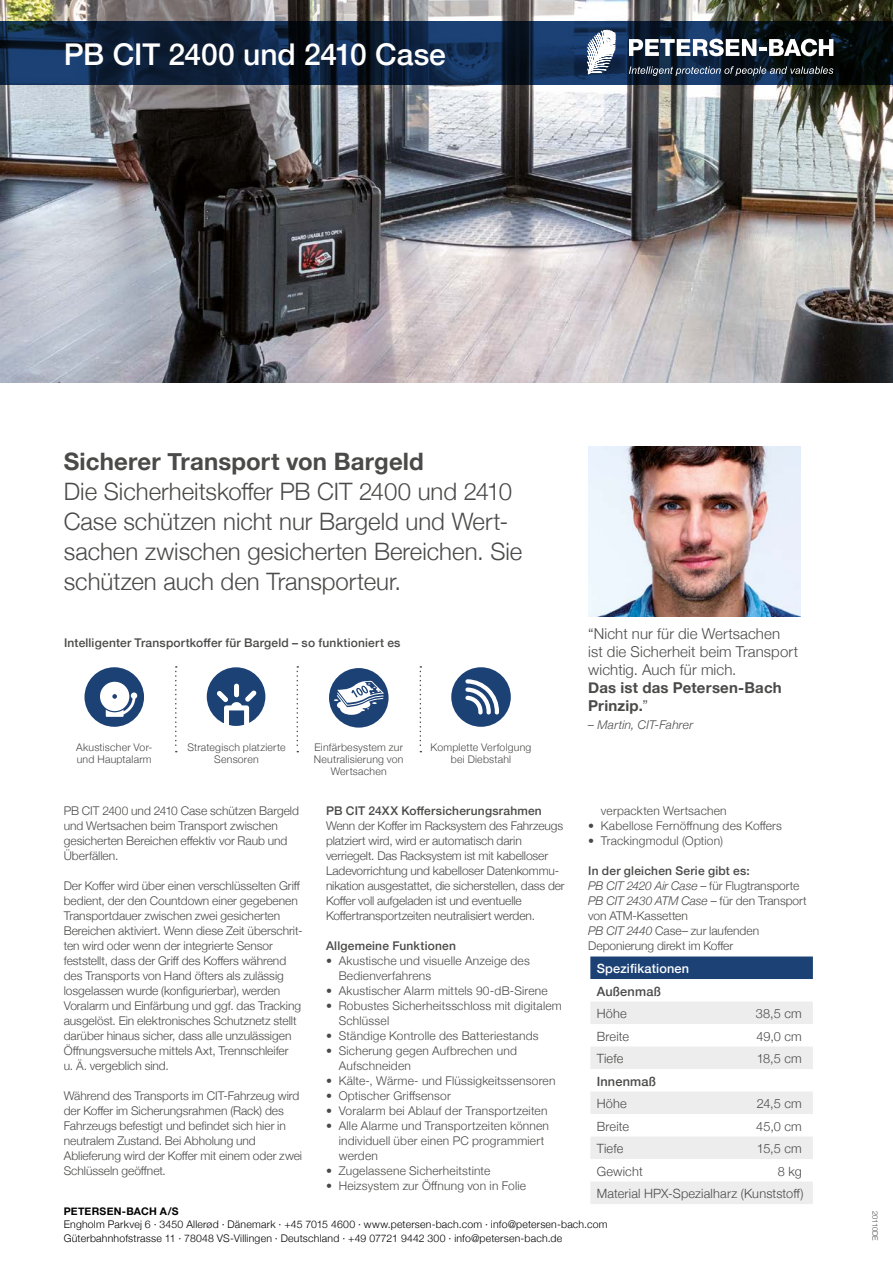
<style>
.page{position:relative;width:893px;height:1263px;background:#fff}
.page>*{position:absolute;margin:0;border:0;box-sizing:border-box;transform-origin:0 0}
.t1{font:500 30px "Helvetica Neue";letter-spacing:-.005em;color:#fff}
.t2{font:300 24px/30px "Helvetica Neue";color:#4a4a49}
.t3{font:700 24px "Helvetica Neue";letter-spacing:.005em;color:#4a4a49}
.t4{font:300 15px/18px "Helvetica Neue";letter-spacing:.01em;color:#4a4a49}
.t5{font:700 15px/18px "Helvetica Neue";letter-spacing:.015em;color:#4a4a49}
.t6{font:300 12.75px/22.5px "Helvetica Neue";letter-spacing:.015em;color:#4a4a49;text-align:right}
.t7{font:500 12.75px "Helvetica Neue";letter-spacing:.015em;color:#4a4a49}
.t8{font:500 12.75px "Helvetica Neue";letter-spacing:.015em;color:#fff}
.t9{font:300 12px/15px "Helvetica Neue";letter-spacing:-.005em;color:#4a4a49}
.t10{font:300 12px/15px "Helvetica Neue";letter-spacing:.015em;color:#4a4a49}
.t11{font:500 12px "Helvetica Neue";letter-spacing:.015em;color:#4a4a49}
.t12{font:italic 300 12px "Helvetica Neue";letter-spacing:.015em;color:#4a4a49}
.t13{font:300 10.5px/13.5px "Helvetica Neue";letter-spacing:.02em;color:#000}
.t14{font:300 10.5px/12px "Helvetica Neue";letter-spacing:.02em;color:#4a4a49;text-align:center}
.t15{font:700 10.5px "Helvetica Neue";letter-spacing:.02em;color:#000}
.t16{font:300 7.5px "Helvetica Neue";color:#4a4a49}
.s1{font-weight:300}
.s2{font-weight:500}
.s3{font-style:italic}
</style>
<div class="page">
<img style="left:0;top:0;width:893px;height:383px">
<div style="left:590px;top:956px;width:223px;height:23px;background:#1b4175"></div>
<div style="left:590px;top:1001px;width:223px;height:23px;background:#ededed"></div>
<div style="left:590px;top:1046px;width:223px;height:23px;background:#ededed"></div>
<div style="left:590px;top:1091px;width:223px;height:23px;background:#ededed"></div>
<div style="left:590px;top:1136px;width:223px;height:23px;background:#ededed"></div>
<div style="left:590px;top:1181px;width:223px;height:23px;background:#ededed"></div>
<svg style="left:0;top:21px;width:893px;height:64px;background:#0e233e"></svg>
<svg style="left:175px;top:666px;width:2px;height:86px"></svg>
<svg style="left:297px;top:666px;width:1px;height:86px"></svg>
<svg style="left:420px;top:666px;width:1px;height:86px"></svg>
<div style="left:85px;top:667px;width:59px;height:60px;background:#1b4175;border-radius:50%"></div>
<svg style="left:100px;top:682px;width:37px;height:35px"></svg>
<div style="left:451px;top:667px;width:60px;height:60px;background:#1b4175;border-radius:50%"></div>
<svg style="left:465px;top:679px;width:34px;height:35px"></svg>
<div style="left:329px;top:668px;width:60px;height:60px;background:#1b4175;border-radius:50%"></div>
<svg style="left:334px;top:680px;width:50px;height:35px"></svg>
<svg style="left:587px;top:28px;width:28px;height:46px"></svg>
<svg style="left:629px;top:39px;width:204px;height:17px"></svg>
<svg style="left:629px;top:66px;width:204px;height:10px;background:#404c5b"></svg>
<img style="left:588px;top:446px;width:213px;height:171px">
<div style="left:207px;top:667px;width:58px;height:59px;background:#1b4175;border-radius:50%"></div>
<div style="left:234px;top:684px;width:5px;height:13px;background:#fff;border-radius:3px"></div>
<svg style="left:217px;top:690px;width:40px;height:36px"></svg>
<h1 class="t1" style="left:64px;top:30px;width:384px">PB CIT 2400 und 2410 Case</h1>
<h2 class="t3" style="left:64px;top:442px;width:362px">Sicherer Transport von Bargeld</h2>
<h2 class="t2" style="left:64px;top:475px;width:460px">Die Sicherheitskoffer PB CIT 2400 und 2410<br>Case schützen nicht nur Bargeld und Wert&shy;sachen zwischen gesicherten Bereichen. Sie schützen auch den Transporteur.</h2>
<p class="t11" style="left:64px;top:633px;width:338px">Intelligenter Transportkoffer für Bargeld – so funktioniert es</p>
<p class="t14" style="left:76px;top:740px;width:78px;text-align:left">Akustischer Vor&shy;und Hauptalarm</p>
<p class="t14" style="left:187px;top:740px;width:100px">Strategisch platzierte<br>Sensoren</p>
<p class="t14" style="left:314px;top:740px;width:91px">Einfärbesystem zur<br>Neutralisierung von<br>Wertsachen</p>
<p class="t14" style="left:431px;top:740px;width:102px">Komplette Verfolgung bei Diebstahl</p>
<p class="t9" style="left:64px;top:802px;width:237px">PB CIT 2400 und 2410 Case schützen Bargeld und Wertsachen beim Transport zwischen gesicherten Bereichen effektiv vor Raub und Überfällen.</p>
<p class="t9" style="left:64px;top:877px;width:240px">Der Koffer wird über einen verschlüsselten Griff bedient, der den Countdown einer gegebenen Transportdauer zwischen zwei gesicherten Bereichen aktiviert. Wenn diese Zeit überschrit&shy;ten wird oder wenn der integrierte Sensor feststellt, dass der Griff des Koffers während des Transports von Hand öfters als zulässig losgelassen wurde (konfigurierbar), werden Voralarm und Einfärbung und ggf. das Tracking ausgelöst. Ein elektronisches Schutznetz stellt darüber hinaus sicher, dass alle unzulässigen Öffnungsversuche mittels Axt, Trennschleifer<br>u. Ä. vergeblich sind.</p>
<p class="t9" style="left:64px;top:1087px;width:240px">Während des Transports im CIT-Fahrzeug wird der Koffer im Sicherungsrahmen (Rack) des Fahrzeugs befestigt und befindet sich hier in neutralem Zustand. Bei Abholung und Ablieferung wird der Koffer mit einem oder zwei Schlüsseln geöffnet.</p>
<p class="t11" style="left:326px;top:801px;width:217px">PB CIT 24XX Koffersicherungsrahmen</p>
<p class="t9" style="left:326px;top:817px;width:240px">Wenn der Koffer im Racksystem des Fahrzeugs platziert wird, wird er automatisch darin verriegelt. Das Racksystem ist mit kabelloser Ladevorrichtung und kabelloser Datenkommu&shy;nikation ausgestattet, die sicherstellen, dass der Koffer voll aufgeladen ist und eventuelle Koffertransportzeiten neutralisiert werden.</p>
<p class="t11" style="left:326px;top:936px;width:131px">Allgemeine Funktionen</p>
<p class="t10" style="left:339px;top:952px;width:193px;text-indent:-13px">• Akustische und visuelle Anzeige des<br>Bedienverfahrens</p>
<p class="t10" style="left:326px;top:982px;width:223px">• Akustischer Alarm mittels 90-dB-Sirene</p>
<p class="t10" style="left:339px;top:997px;width:225px;text-indent:-13px">• Robustes Sicherheitsschloss mit digitalem<br>Schlüssel</p>
<p class="t10" style="left:326px;top:1027px;width:214px">• Ständige Kontrolle des Batteriestands</p>
<p class="t10" style="left:339px;top:1042px;width:180px;text-indent:-13px">• Sicherung gegen Aufbrechen und<br>Aufschneiden</p>
<p class="t10" style="left:326px;top:1072px;width:231px">• Kälte-, Wärme- und Flüssigkeitssensoren</p>
<p class="t10" style="left:326px;top:1087px;width:126px">• Optischer Griffsensor</p>
<p class="t10" style="left:326px;top:1102px;width:223px">• Voralarm bei Ablauf der Transportzeiten</p>
<p class="t10" style="left:339px;top:1117px;width:212px;text-indent:-13px">• Alle Alarme und Transportzeiten können individuell über einen PC programmiert werden</p>
<p class="t10" style="left:326px;top:1162px;width:166px">• Zugelassene Sicherheitstinte</p>
<p class="t10" style="left:326px;top:1177px;width:202px">• Heizsystem zur Öffnung von in Folie</p>
<p class="t4" style="left:588px;top:623px;width:211px">“Nicht nur für die Wertsachen ist die Sicherheit beim Transport wichtig. Auch für mich.</p>
<p class="t5" style="left:588px;top:679px;width:195px">Das ist das Petersen-Bach<br>Prinzip.<span class="s1">”</span></p>
<p class="t12" style="left:588px;top:715px;width:106px">– Martin, CIT-Fahrer</p>
<p class="t10" style="left:601px;top:802px;width:127px">verpackten Wertsachen</p>
<p class="t10" style="left:588px;top:817px;width:195px">• Kabellose Fernöffnung des Koffers</p>
<p class="t10" style="left:588px;top:832px;width:136px">• Trackingmodul (Option)</p>
<p class="t9" style="left:588px;top:862px;width:220px"><span class="s2">In der gleichen Serie gibt es:<br></span><span class="s3">PB CIT 2420 Air Case</span> – für Flugtransporte<br><span class="s3">PB CIT 2430 ATM Case</span> – für den Transport von ATM-Kassetten<br><span class="s3">PB CIT 2440</span> Case– zur laufenden<br>Deponierung direkt im Koffer</p>
<p class="t8" style="left:597px;top:958px;width:94px">Spezifikationen</p>
<p class="t7" style="left:597px;top:981px;width:66px">Außenmaß</p>
<p class="t6" style="left:597px;top:1001px;width:32px">Höhe</p>
<p class="t6" style="left:756px;top:1001px;width:47px">38,5 cm</p>
<p class="t6" style="left:597px;top:1024px;width:34px">Breite</p>
<p class="t6" style="left:756px;top:1024px;width:47px">49,0 cm</p>
<p class="t6" style="left:597px;top:1046px;width:28px">Tiefe</p>
<p class="t6" style="left:757px;top:1046px;width:47px">18,5 cm</p>
<p class="t7" style="left:597px;top:1071px;width:61px">Innenmaß</p>
<p class="t6" style="left:597px;top:1091px;width:32px">Höhe</p>
<p class="t6" style="left:757px;top:1091px;width:46px">24,5 cm</p>
<p class="t6" style="left:597px;top:1114px;width:34px">Breite</p>
<p class="t6" style="left:756px;top:1114px;width:47px">45,0 cm</p>
<p class="t6" style="left:597px;top:1136px;width:28px">Tiefe</p>
<p class="t6" style="left:757px;top:1136px;width:46px">15,5 cm</p>
<p class="t6" style="left:597px;top:1159px;width:48px">Gewicht</p>
<p class="t6" style="left:597px;top:1159px;width:208px">8 kg<br>Material HPX-Spezialharz (Kunststoff)</p>
<p class="t15" style="left:64px;top:1203px;width:116px">PETERSEN-BACH A/S</p>
<p class="t13" style="left:64px;top:1217px;width:545px">Engholm Parkvej 6 · 3450 Allerød · Dänemark · +45 7015 4600 · www.petersen-bach.com · info@petersen-bach.com<br>Güterbahnhofstrasse 11 · 78048 VS-Villingen · Deutschland · +49 07721 9442 300 · info@petersen-bach.de</p>
<p class="t16" style="left:881px;top:1211px;width:31px;rotate:90deg">20110DE</p>
</div>
